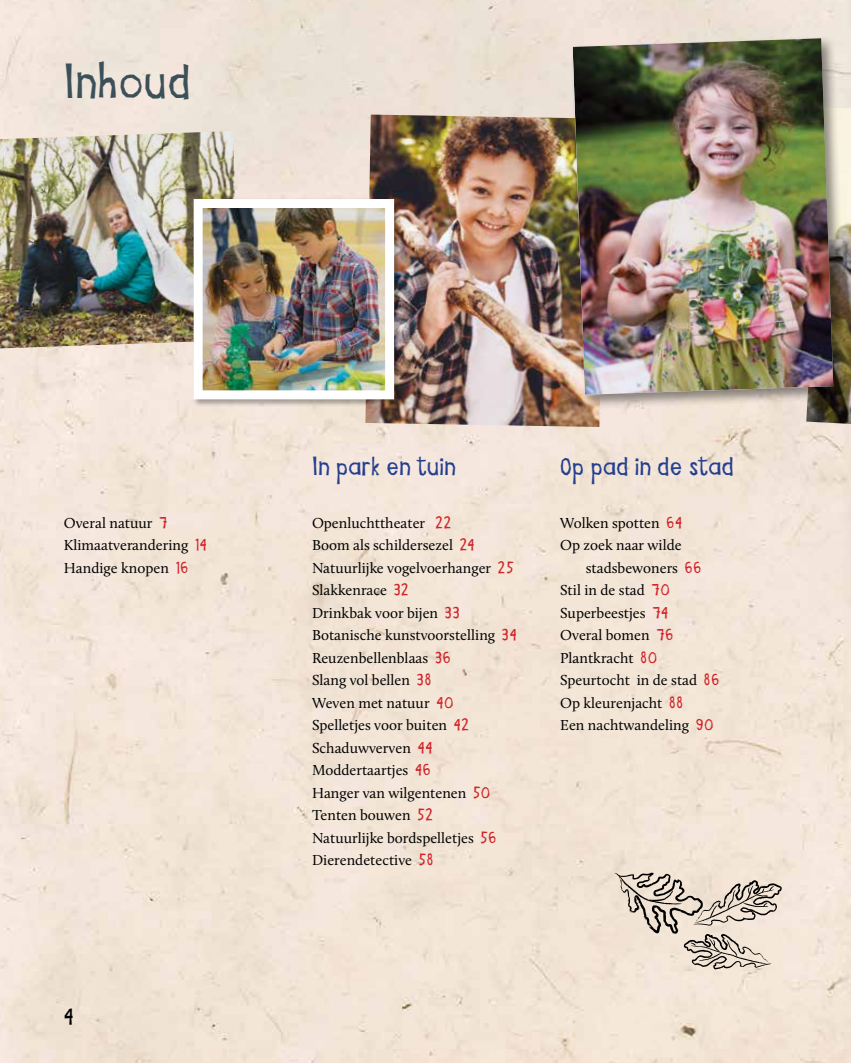
<style>
.page{position:relative;width:851px;height:1063px;background:#fff}
.page>*{position:absolute;margin:0;border:0;box-sizing:border-box;transform-origin:0 0}
.t1{font:45px "Ritaglio";color:#3c505a}
.t2{font:24px "Ritaglio";color:#25408f}
.t3{font:21px "Ritaglio";color:#000}
.t4{font:15px/22.5px "Calluna";color:#000}
.s1{font-family:"Ritaglio";color:#d2232a}
</style>
<div class="page">
<img style="left:0;top:0;width:850px;height:1063px">
<img style="left:0;top:131px;width:240px;height:217px">
<img style="left:365px;top:115px;width:239px;height:312px">
<img style="left:806px;top:107px;width:44px;height:317px">
<div style="left:569px;top:35px;width:278px;height:375px;background:#000;opacity:.44"></div>
<img style="left:572px;top:38px;width:261px;height:357px">
<div style="left:192px;top:197px;width:209px;height:210px;background:#000;opacity:.33"></div>
<img style="left:204px;top:209px;width:180px;height:180px">
<div style="left:194px;top:199px;width:200px;height:200px;border:9px solid #fff"></div>
<svg style="left:614px;top:872px;width:167px;height:97px;background:#cfc3b6"></svg>
<p class="t1" style="left:64px;top:54px;width:129px">Inhoud</p>
<p class="t4" style="left:64px;top:511px;width:144px">Overal natuur <span class="s1">7<br></span>Klimaatverandering <span class="s1">14<br></span>Handige knopen <span class="s1">16</span></p>
<p class="t3" style="left:64px;top:1003px;width:11px">4</p>
<p class="t2" style="left:312px;top:452px;width:145px">In park en tuin</p>
<p class="t4" style="left:312px;top:511px;width:206px">Openluchttheater <span class="s1">22<br></span>Boom als schildersezel <span class="s1">24<br></span>Natuurlijke vogelvoerhanger <span class="s1">25<br></span>Slakkenrace <span class="s1">32<br></span>Drinkbak voor bijen <span class="s1">33<br></span>Botanische kunstvoorstelling <span class="s1">34<br></span>Reuzenbellenblaas <span class="s1">36<br></span>Slang vol bellen <span class="s1">38<br></span>Weven met natuur <span class="s1">40<br></span>Spelletjes voor buiten <span class="s1">42<br></span>Schaduwverven <span class="s1">44<br></span>Moddertaartjes <span class="s1">46<br></span>Hanger van wilgentenen <span class="s1">50<br></span>Tenten bouwen <span class="s1">52<br></span>Natuurlijke bordspelletjes <span class="s1">56<br></span>Dierendetective <span class="s1">58</span></p>
<p class="t2" style="left:560px;top:452px;width:175px">Op pad in de stad</p>
<p class="t4" style="left:560px;top:511px;width:123px">Wolken spotten <span class="s1">64</span></p>
<p class="t4" style="left:560px;top:534px;width:123px">Op zoek naar wilde</p>
<p class="t4" style="left:585px;top:556px;width:117px">stadsbewoners <span class="s1">66</span></p>
<p class="t4" style="left:560px;top:579px;width:111px">Stil in de stad <span class="s1">70</span></p>
<p class="t4" style="left:560px;top:601px;width:109px">Superbeestjes <span class="s1">74</span></p>
<p class="t4" style="left:560px;top:624px;width:114px">Overal bomen <span class="s1">76</span></p>
<p class="t4" style="left:560px;top:646px;width:98px">Plantkracht <span class="s1">80</span></p>
<p class="t4" style="left:560px;top:669px;width:160px">Speurtocht in de stad <span class="s1">86</span></p>
<p class="t4" style="left:560px;top:691px;width:124px">Op kleurenjacht <span class="s1">88</span></p>
<p class="t4" style="left:560px;top:714px;width:155px">Een nachtwandeling <span class="s1">90</span></p>
</div>
